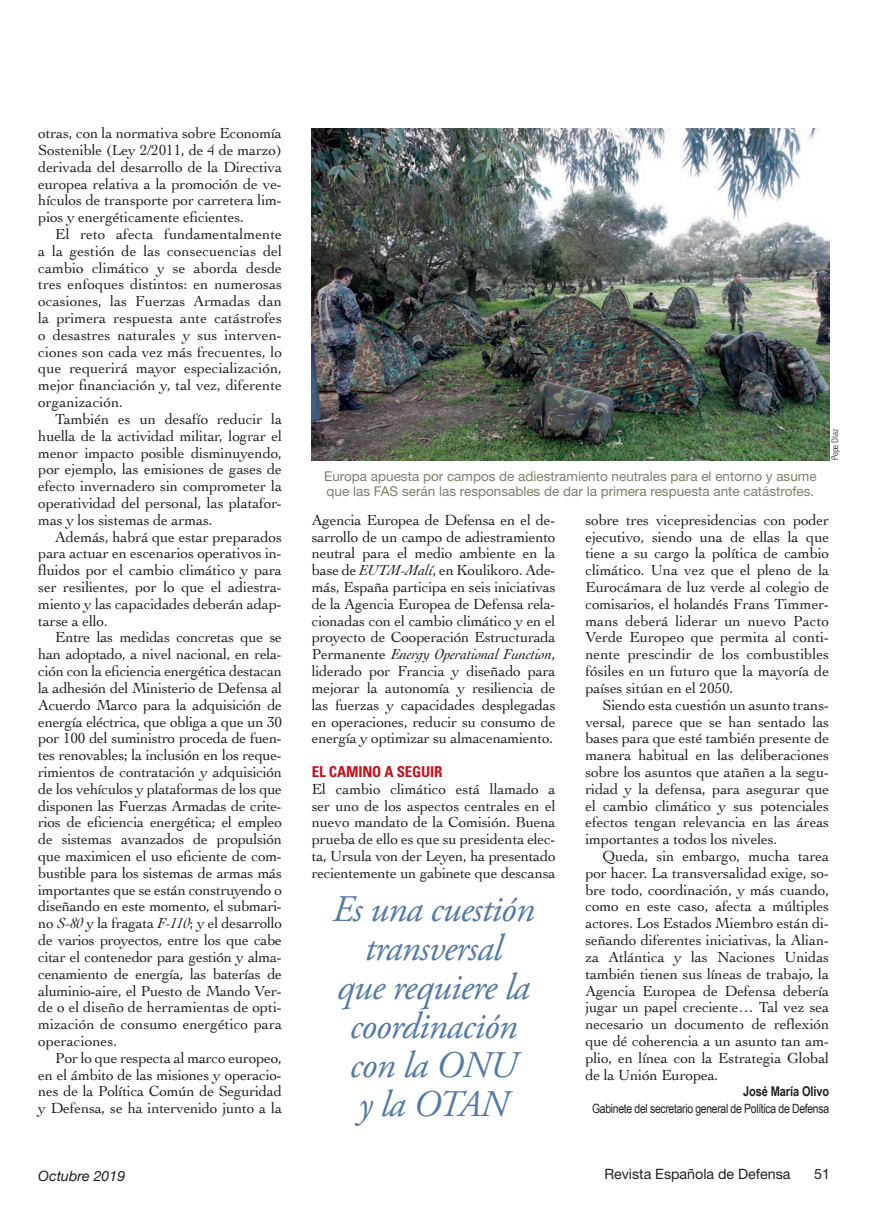
<style>
.page{position:relative;width:893px;height:1217px;background:#fff}
.page>*{position:absolute;margin:0;border:0;box-sizing:border-box;transform-origin:0 0}
.Sumarioaviación{font:italic 37.5px/39px "Adobe Garamond Pro";letter-spacing:-.02em;color:#5379a8;text-align:center}
.Texto_general{font:15.3px/16.8px "Cochin";letter-spacing:-.01em;color:#231f20;text-align:justify}
.Ladillo{font:700 condensed 15px "Univers";letter-spacing:-.01em;color:#c4121a}
.t1{font:14.25px "Helvetica Neue";color:#231f20}
.t2{font:italic 14.25px "Helvetica Neue";color:#231f20}
.Pie_de_foto{font:13.5px/15.8px "Helvetica Neue";color:#7f7f69}
.Firma{font:700 13.5px "Arial Narrow";letter-spacing:-.01em;color:#231f20}
.Firma-2{font:12.75px "Arial Narrow";letter-spacing:-.025em;color:#231f20}
.Crédito_foto{font:300 condensed 9px "Univers";letter-spacing:-.005em;color:#231f20}
.s1{font-style:italic}
</style>
<div class="page">
<img style="left:312px;top:128px;width:517px;height:332px">
<p class="Texto_general" style="left:38px;top:124px;width:245px">otras, con la normativa sobre Economía Sostenible (Ley 2/2011, de 4 de marzo) derivada del desarrollo de la Directiva europea relativa a la promoción de ve&shy;hículos de transporte por carretera lim&shy;pios y energéticamente eficientes.</p>
<p class="Texto_general" style="left:38px;top:225px;width:245px;text-indent:17px">El reto afecta fundamentalmente a la gestión de las consecuencias del cambio climático y se aborda desde tres enfoques distintos: en numerosas ocasiones, las Fuerzas Armadas dan la primera respuesta ante catástrofes o desastres naturales y sus interven&shy;ciones son cada vez más frecuentes, lo que requerirá mayor especialización, mejor financiación y, tal vez, diferente organización.</p>
<p class="Texto_general" style="left:38px;top:410px;width:245px;text-indent:17px">También es un desafío reducir la huella de la actividad militar, lograr el menor impacto posible disminuyendo, por ejemplo, las emisiones de gases de efecto invernadero sin comprometer la operatividad del personal, las platafor&shy;mas y los sistemas de armas.</p>
<p class="Texto_general" style="left:38px;top:527px;width:245px;text-indent:17px">Además, habrá que estar preparados para actuar en escenarios operativos in&shy;fluidos por el cambio climático y para ser resilientes, por lo que el adiestra&shy;miento y las capacidades deberán adap&shy;tarse a ello.</p>
<p class="Texto_general" style="left:38px;top:628px;width:245px;text-indent:17px">Entre las medidas concretas que se han adoptado, a nivel nacional, en rela&shy;ción con la eficiencia energética destacan la adhesión del Ministerio de Defensa al Acuerdo Marco para la adquisición de energía eléctrica, que obliga a que un 30 por 100 del suministro proceda de fuen&shy;tes renovables; la inclusión en los reque&shy;rimientos de contratación y adquisición de los vehículos y plataformas de los que disponen las Fuerzas Armadas de crite&shy;rios de eficiencia energética; el empleo de sistemas avanzados de propulsión que maximicen el uso eficiente de com&shy;bustible para los sistemas de armas más importantes que se están construyendo o diseñando en este momento, el submari&shy;no <span class="s1">S-80</span> y la fragata <span class="s1">F-110</span>; y el desarrollo de varios proyectos, entre los que cabe citar el contenedor para gestión y alma&shy;cenamiento de energía, las baterías de aluminio-aire, el Puesto de Mando Ver&shy;de o el diseño de herramientas de opti&shy;mización de consumo energético para operaciones.</p>
<p class="Texto_general" style="left:38px;top:1048px;width:245px;text-indent:17px">Por lo que respecta al marco europeo, en el ámbito de las misiones y operacio&shy;nes de la Política Común de Seguridad y Defensa, se ha intervenido junto a la</p>
<p class="Pie_de_foto" style="left:324px;top:467px;width:494px">Europa apuesta por campos de adiestramiento neutrales para el entorno y asume que las FAS serán las responsables de dar la primera respuesta ante catástrofes.</p>
<p class="Crédito_foto" style="left:829px;top:460px;width:33px;rotate:-90deg">Pepe Díaz</p>
<p class="Texto_general" style="left:312px;top:510px;width:245px">Agencia Europea de Defensa en el de&shy;sarrollo de un campo de adiestramiento neutral para el medio ambiente en la base de <span class="s1">EUTM-Malí</span>, en Koulikoro. Ade&shy;más, España participa en seis iniciativas de la Agencia Europea de Defensa rela&shy;cionadas con el cambio climático y en el proyecto de Cooperación Estructurada Permanente <span class="s1">Energy Operational Function</span>, liderado por Francia y diseñado para mejorar la autonomía y resiliencia de las fuerzas y capacidades desplegadas en operaciones, reducir su consumo de energía y optimizar su almacenamiento.</p>
<p class="Ladillo" style="left:312px;top:762px;width:132px">EL CAMINO A SEGUIR</p>
<p class="Texto_general" style="left:312px;top:779px;width:245px">El cambio climático está llamado a ser uno de los aspectos centrales en el nuevo mandato de la Comisión. Buena prueba de ello es que su presidenta elec&shy;ta, Ursula von der Leyen, ha presentado recientemente un gabinete que descansa</p>
<p class="Sumarioaviación" style="left:332px;top:889px;width:204px">Es una cuestión transversal<br>que requiere la coordinación con la ONU<br>y la OTAN</p>
<p class="Texto_general" style="left:585px;top:510px;width:245px">sobre tres vicepresidencias con poder ejecutivo, siendo una de ellas la que tiene a su cargo la política de cambio climático. Una vez que el pleno de la Eurocámara de luz verde al colegio de comisarios, el holandés Frans Timmer&shy;mans deberá liderar un nuevo Pacto Verde Europeo que permita al conti&shy;nente prescindir de los combustibles fósiles en un futuro que la mayoría de países sitúan en el 2050.</p>
<p class="Texto_general" style="left:585px;top:695px;width:245px;text-indent:17px">Siendo esta cuestión un asunto trans&shy;versal, parece que se han sentado las bases para que esté también presente de manera habitual en las deliberaciones sobre los asuntos que atañen a la segu&shy;ridad y la defensa, para asegurar que el cambio climático y sus potenciales efectos tengan relevancia en las áreas importantes a todos los niveles.</p>
<p class="Texto_general" style="left:585px;top:846px;width:245px;text-indent:17px">Queda, sin embargo, mucha tarea por hacer. La transversalidad exige, so&shy;bre todo, coordinación, y más cuando, como en este caso, afecta a múltiples actores. Los Estados Miembro están di&shy;señando diferentes iniciativas, la Alian&shy;za Atlántica y las Naciones Unidas también tienen sus líneas de trabajo, la Agencia Europea de Defensa debería jugar un papel creciente… Tal vez sea necesario un documento de reflexión que dé coherencia a un asunto tan am&shy;plio, en línea con la Estrategia Global de la Unión Europea.</p>
<p class="Firma" style="left:743px;top:1081px;width:87px">José María Olivo</p>
<p class="Firma-2" style="left:592px;top:1099px;width:239px">Gabinete del secretario general de Política de Defensa</p>
<p class="t2" style="left:38px;top:1165px;width:89px">Octubre 2019</p>
<p class="t1" style="left:604px;top:1164px;width:188px">Revista Española de Defensa</p>
<p class="t1" style="left:814px;top:1164px;width:17px">51</p>
</div>
